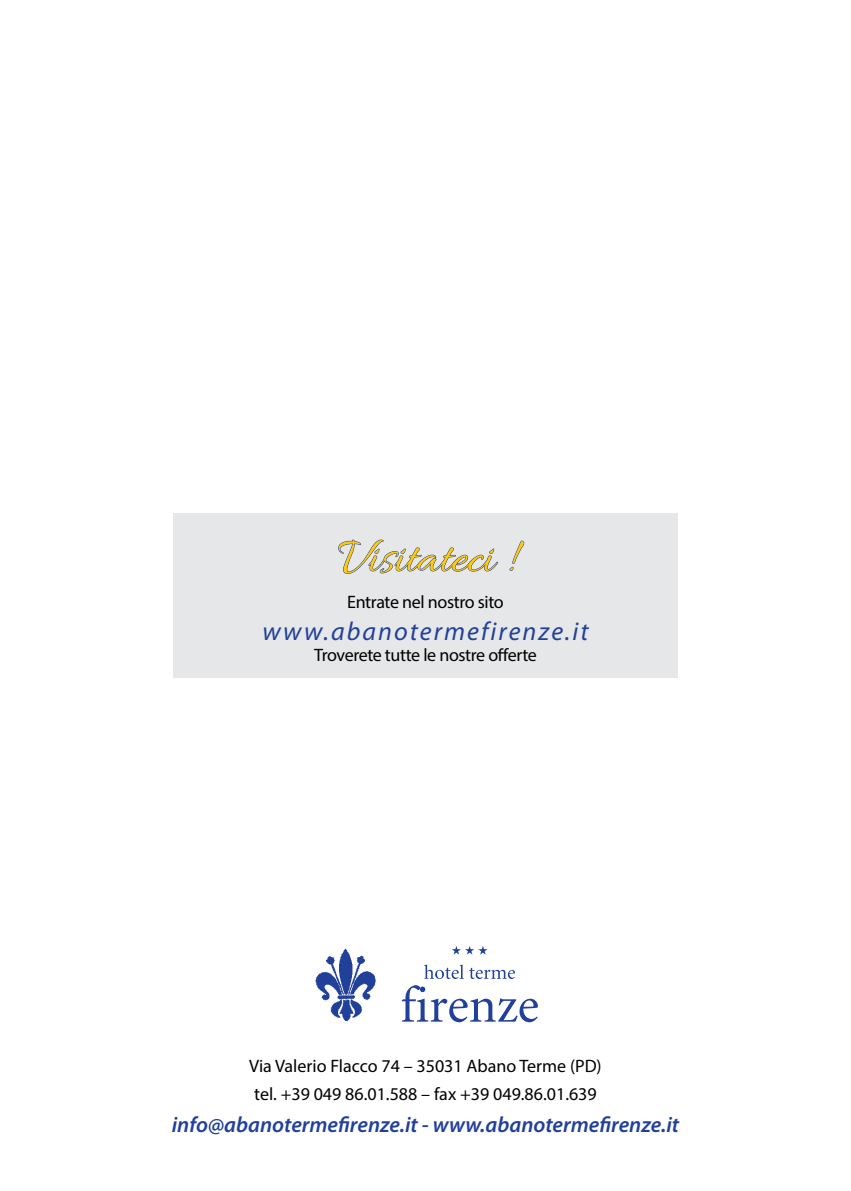
<style>
.page{position:relative;width:851px;height:1191px;background:#fff}
.page>*{position:absolute;margin:0;border:0;box-sizing:border-box;transform-origin:0 0}
.t1{font:50px "Allura";color:#ffcb05}
.t2{font:italic 26px "Myriad Pro";letter-spacing:.08em;color:#21409a}
.t3{font:italic 600 22px "Myriad Pro";color:#21409a}
.t4{font:18px/27.2px "Myriad Pro";letter-spacing:-.005em;color:#000}
</style>
<div class="page">
<img style="left:315px;top:948px;width:61px;height:74px">
<svg style="left:452px;top:946px;width:35px;height:8px"></svg>
<svg style="left:424px;top:964px;width:91px;height:15px"></svg>
<svg style="left:401px;top:985px;width:137px;height:37px"></svg>
<div style="left:173px;top:513px;width:504px;height:164px;background:#e6e7e8"></div>
<svg style="left:338px;top:539px;width:160px;height:35px"></svg>
<svg style="left:509px;top:540px;width:15px;height:31px"></svg>
<h1 class="t1" style="left:337px;top:530px;width:177px">Visitateci !</h1>
<p class="t4" style="left:347px;top:588px;width:158px">Entrate nel nostro sito</p>
<h2 class="t2" style="left:262px;top:617px;width:328px">www.abanotermefirenze.it</h2>
<p class="t4" style="left:314px;top:641px;width:224px">Troverete tutte le nostre offerte</p>
<p class="t4" style="left:249px;top:1052px;width:354px">Via Valerio Flacco 74 – 35031 Abano Terme (PD) tel. +39 049 86.01.588 – fax +39 049.86.01.639</p>
<p class="t3" style="left:172px;top:1112px;width:509px">info@abanotermefirenze.it - www.abanotermefirenze.it</p>
</div>
